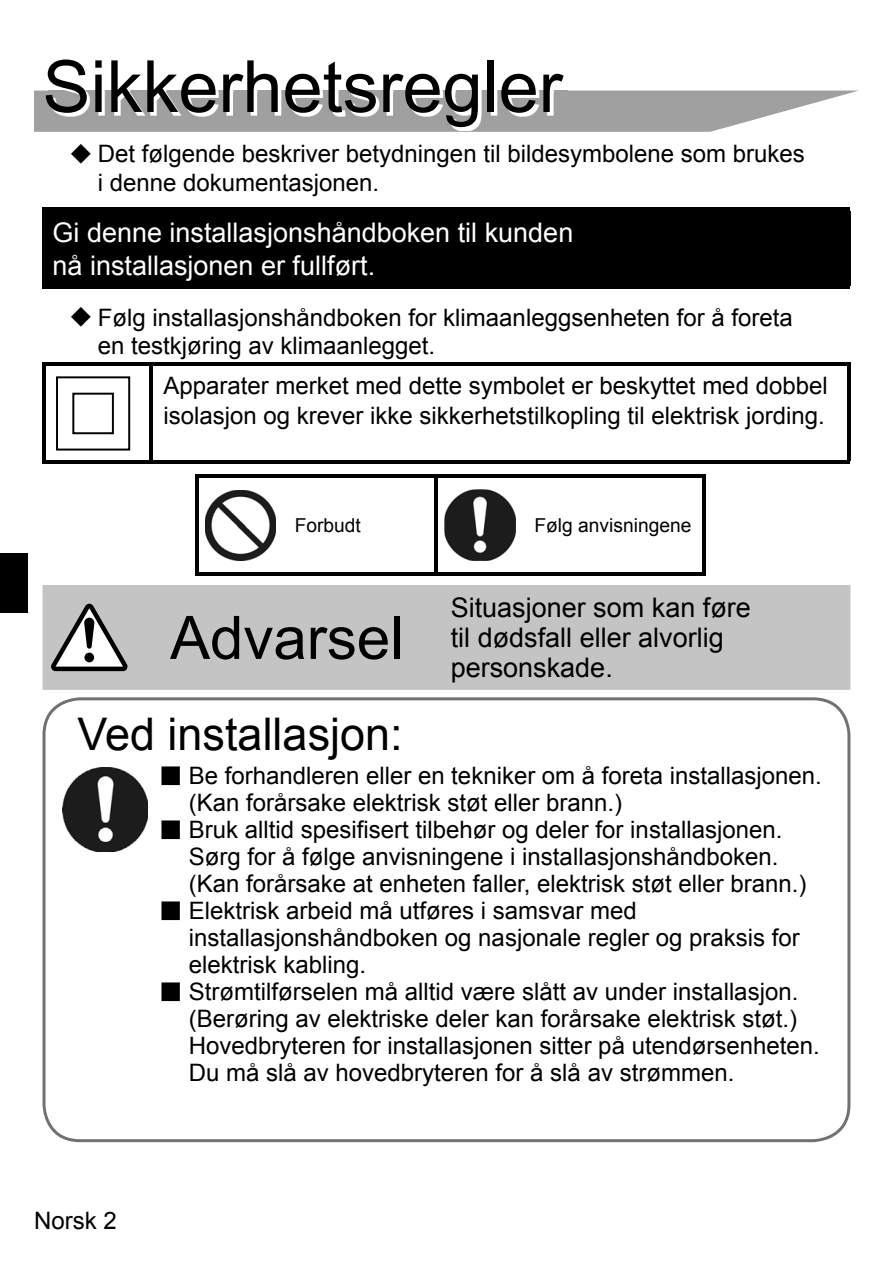
<style>
.page{position:relative;width:893px;height:1263px;background:#fff}
.page>*{position:absolute;margin:0;border:0;box-sizing:border-box;transform-origin:0 0}
.t1{font:72px "Arial";color:#000}
.t2{font:60px "Arial";color:#000}
.t3{font:45px "Arial";color:#000}
.t4{font:27px/33px "Arial";color:#fff}
.t5{font:27px/30px "Arial";color:#000}
.t6{font:24px/27px "Arial";color:#000}
.t7{font:19.2px "Arial";color:#000}
</style>
<div class="page">
<div style="left:0;top:553px;width:28px;height:59px;background:#000"></div>
<svg style="left:34px;top:91px;width:823px;height:41px"></svg>
<img style="left:49px;top:90px;width:518px;height:41px">
<div style="left:44px;top:209px;width:805px;height:78px;background:#000"></div>
<hr style="left:43px;top:208px;width:807px;height:3px;background:#000">
<hr style="left:43px;top:211px;width:3px;height:75px;background:#000">
<hr style="left:847px;top:211px;width:3px;height:75px;background:#000">
<hr style="left:43px;top:286px;width:807px;height:3px;background:#000">
<hr style="left:43px;top:363px;width:108px;height:3px;background:#000">
<hr style="left:43px;top:366px;width:3px;height:95px;background:#000">
<hr style="left:151px;top:363px;width:699px;height:3px;background:#000">
<hr style="left:150px;top:366px;width:3px;height:95px;background:#000">
<hr style="left:847px;top:366px;width:3px;height:95px;background:#000">
<hr style="left:43px;top:461px;width:807px;height:3px;background:#000">
<div style="left:56px;top:376px;width:74px;height:74px;border:2px solid #020202"></div>
<div style="left:72px;top:393px;width:42px;height:41px;border:2px solid #020202"></div>
<div style="left:43px;top:585px;width:807px;height:105px;background:#c4c4c4"></div>
<svg style="left:51px;top:604px;width:77px;height:67px"></svg>
<div style="left:84px;top:653px;width:10px;height:9px;background:#000;border-radius:50%"></div>
<hr style="left:286px;top:474px;width:150px;height:3px;background:#000">
<hr style="left:526px;top:474px;width:180px;height:3px;background:#000">
<hr style="left:703px;top:477px;width:3px;height:96px;background:#000">
<hr style="left:286px;top:573px;width:150px;height:3px;background:#000">
<hr style="left:526px;top:573px;width:180px;height:3px;background:#000">
<hr style="left:195px;top:474px;width:91px;height:3px;background:#000">
<hr style="left:195px;top:477px;width:3px;height:96px;background:#000">
<hr style="left:195px;top:573px;width:91px;height:3px;background:#000">
<hr style="left:436px;top:474px;width:90px;height:3px;background:#000">
<hr style="left:434px;top:477px;width:3px;height:96px;background:#000">
<hr style="left:436px;top:573px;width:90px;height:3px;background:#000">
<img style="left:205px;top:490px;width:70px;height:70px">
<img style="left:444px;top:489px;width:72px;height:72px">
<svg style="left:43px;top:697px;width:807px;height:445px"></svg>
<svg style="left:162px;top:766px;width:18px;height:19px"></svg>
<svg style="left:162px;top:820px;width:18px;height:19px"></svg>
<svg style="left:162px;top:901px;width:18px;height:19px"></svg>
<svg style="left:162px;top:982px;width:18px;height:19px"></svg>
<h1 class="t1" style="left:43px;top:47px;width:522px">Sikkerhetsregler</h1>
<p class="t6" style="left:98px;top:140px;width:708px;line-height:28.5px">Det følgende beskriver betydningen til bildesymbolene som brukes i denne dokumentasjonen.</p>
<p class="t4" style="left:53px;top:216px;width:522px">Gi denne installasjonshåndboken til kunden nå installasjonen er fullført.</p>
<p class="t6" style="left:98px;top:303px;width:696px;line-height:28.5px">Følg installasjonshåndboken for klimaanleggsenheten for å foreta en testkjøring av klimaanlegget.</p>
<p class="t6" style="left:163px;top:370px;width:666px;line-height:30px">Apparater merket med dette symbolet er beskyttet med dobbel isolasjon og krever ikke sikkerhetstilkopling til elektrisk jording.</p>
<p class="t7" style="left:295px;top:515px;width:68px">Forbudt</p>
<p class="t7" style="left:534px;top:515px;width:158px">Følg anvisningene</p>
<h2 class="t2" style="left:170px;top:605px;width:235px">Advarsel</h2>
<p class="t5" style="left:451px;top:593px;width:302px">Situasjoner som kan føre til dødsfall eller alvorlig personskade.</p>
<h3 class="t3" style="left:78px;top:709px;width:327px">Ved installasjon:</h3>
<p class="t6" style="left:189px;top:762px;width:635px">Be forhandleren eller en tekniker om å foreta installasjonen. (Kan forårsake elektrisk støt eller brann.)<br>Bruk alltid spesifisert tilbehør og deler for installasjonen.<br>Sørg for å følge anvisningene i installasjonshåndboken. (Kan forårsake at enheten faller, elektrisk støt eller brann.)<br>Elektrisk arbeid må utføres i samsvar med installasjonshåndboken og nasjonale regler og praksis for elektrisk kabling.<br>Strømtilførselen må alltid være slått av under installasjon. (Berøring av elektriske deler kan forårsake elektrisk støt.)<br>Hovedbryteren for installasjonen sitter på utendørsenheten.<br>Du må slå av hovedbryteren for å slå av strømmen.</p>
<p class="t6" style="left:34px;top:1207px;width:84px">Norsk 2</p>
</div>
